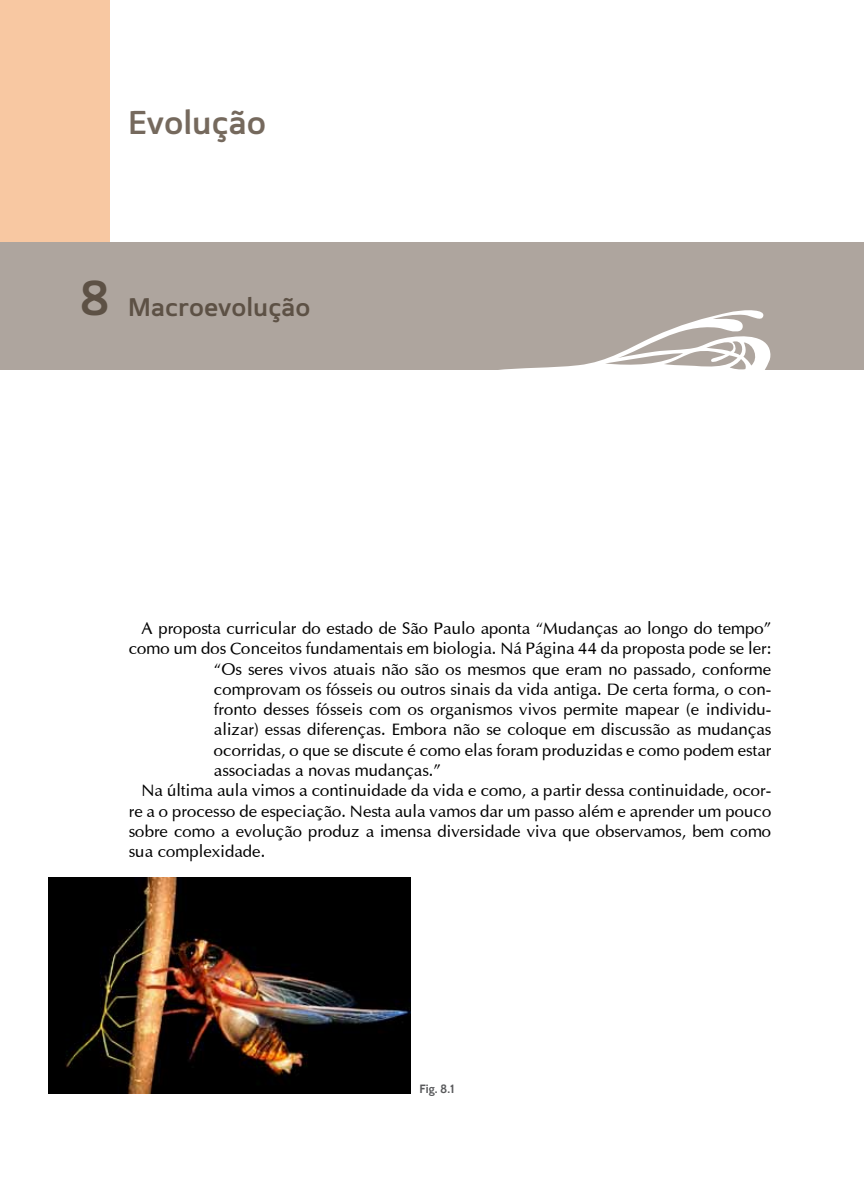
<style>
.page{position:relative;width:864px;height:1187px;background:#fff}
.page>*{position:absolute;margin:0;border:0;box-sizing:border-box;transform-origin:0 0}
.t1{font:600 33px "Mentone";color:#75695d}
.t2{font:600 25.5px "Mentone";color:#5d5145}
.t3{font:16.8px "Optima";color:#000}
.t4{font:700 12px "Cabin";color:#58595b}
.s1{font-size:48.75px}
</style>
<div class="page">
<div style="left:0;top:0;width:110px;height:291px;background:#f8c8a2"></div>
<div style="left:0;top:242px;width:863px;height:128px;background:#aea59e"></div>
<svg style="left:499px;top:310px;width:272px;height:60px"></svg>
<img style="left:49px;top:877px;width:361px;height:216px">
<h1 class="t1" style="left:128px;top:102px;width:140px">Evolução</h1>
<h2 class="t2" style="left:79px;top:291px;width:232px"><span class="s1">8</span> Macroevolução</h2>
<p class="t3" style="left:141px;top:618px;width:631px">A proposta curricular do estado de São Paulo aponta “Mudanças ao longo do tempo”</p>
<p class="t3" style="left:129px;top:638px;width:643px">como um dos Conceitos fundamentais em biologia. Ná Página 44 da proposta pode se ler:</p>
<p class="t3" style="left:214px;top:658px;width:558px">“Os seres vivos atuais não são os mesmos que eram no passado, conforme</p>
<p class="t3" style="left:214px;top:679px;width:558px">comprovam os fósseis ou outros sinais da vida antiga. De certa forma, o con-</p>
<p class="t3" style="left:214px;top:699px;width:558px">fronto desses fósseis com os organismos vivos permite mapear (e individu-</p>
<p class="t3" style="left:214px;top:719px;width:558px">alizar) essas diferenças. Embora não se coloque em discussão as mudanças</p>
<p class="t3" style="left:214px;top:739px;width:558px">ocorridas, o que se discute é como elas foram produzidas e como podem estar</p>
<p class="t3" style="left:214px;top:760px;width:228px">associadas a novas mudanças.”</p>
<p class="t3" style="left:141px;top:780px;width:631px">Na última aula vimos a continuidade da vida e como, a partir dessa continuidade, ocor-</p>
<p class="t3" style="left:129px;top:800px;width:643px">re a o processo de especiação. Nesta aula vamos dar um passo além e aprender um pouco</p>
<p class="t3" style="left:129px;top:820px;width:643px">sobre como a evolução produz a imensa diversidade viva que observamos, bem como</p>
<p class="t3" style="left:129px;top:841px;width:138px">sua complexidade.</p>
<p class="t4" style="left:419px;top:1081px;width:36px">Fig. 8.1</p>
</div>
